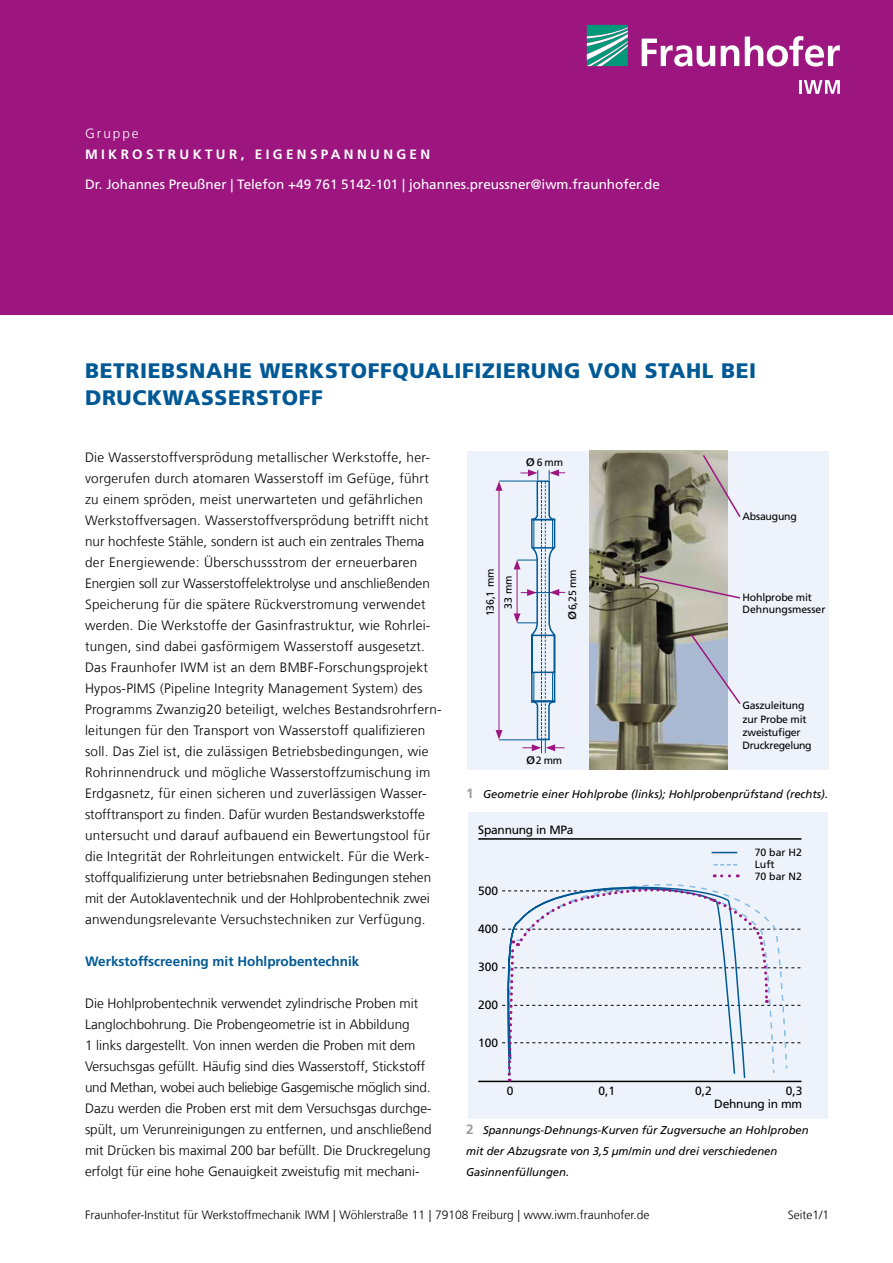
<style>
.page{position:relative;width:893px;height:1263px;background:#fff}
.page>*{position:absolute;margin:0;border:0;box-sizing:border-box;transform-origin:0 0}
.t1{font:900 21px/27px "Frutiger LT Com";letter-spacing:.03em;color:#005995}
.t2{font:300 13.5px/21px "Frutiger LT Com";letter-spacing:.02em;color:#000}
.t3{font:300 13.5px/21px "Frutiger LT Com";color:#000}
.t4{font:13.5px "Frutiger LT Com";color:#fff}
.t5{font:700 13.5px "Frutiger LT Com";color:#005995}
.t6{font:700 13.5px "Frutiger LT Com";letter-spacing:.25em;color:#fff}
.t7{font:300 13.5px "Frutiger LT Com";letter-spacing:.15em;color:#fff}
.t8{font:300 12px "Frutiger LT Com";color:#000}
.t9{font:12px "Frutiger LT Com";letter-spacing:-.02em;color:#000}
.t10{font:italic 11.25px/21px "Frutiger LT Com";color:#000}
.t11{font:10.5px/13.2px "Frutiger LT Com";letter-spacing:-.02em;color:#000}
.t12{font:10.5px/12px "Frutiger LT Com";color:#000}
.s1{font-size:15px}
.s2{font-weight:700;font-style:normal;font-size:13.5px;color:#9c9d9d}
</style>
<div class="page">
<div style="left:0;top:0;width:893px;height:315px;background:#9d1680"></div>
<div style="left:468px;top:451px;width:361px;height:319px;background:#eef3fb"></div>
<img style="left:589px;top:451px;width:138px;height:318px">
<svg style="left:638px;top:453px;width:103px;height:253px;background:#9d9c96"></svg>
<hr style="left:499px;top:488px;width:1px;height:244px;background:#9d1680">
<svg style="left:496px;top:481px;width:6px;height:10px"></svg>
<svg style="left:496px;top:730px;width:6px;height:10px"></svg>
<hr style="left:499px;top:739px;width:38px;height:1px;background:#005995">
<hr style="left:499px;top:481px;width:38px;height:1px;background:#005995">
<svg style="left:514px;top:469px;width:51px;height:285px"></svg>
<div style="left:468px;top:814px;width:360px;height:304px;background:#eef3fb"></div>
<hr style="left:478px;top:838px;width:323px;height:2px;background:#000">
<hr style="left:478px;top:1081px;width:323px;height:1px;background:#000">
<svg style="left:712px;top:852px;width:25px;height:1px"></svg>
<svg style="left:714px;top:864px;width:23px;height:1px"></svg>
<svg style="left:502px;top:874px;width:298px;height:207px"></svg>
<svg style="left:587px;top:25px;width:41px;height:41px;background:#4cad9c"></svg>
<svg style="left:642px;top:36px;width:198px;height:31px"></svg>
<svg style="left:799px;top:80px;width:41px;height:14px"></svg>
<p class="t7" style="left:85px;top:125px;width:55px">Gruppe</p>
<p class="t6" style="left:85px;top:146px;width:347px">MIKROSTRUKTUR, EIGENSPANNUNGEN</p>
<p class="t4" style="left:85px;top:176px;width:576px">Dr. Johannes Preußner | Telefon +49 761 5142-101 | johannes.preussner@iwm.fraunhofer.de</p>
<h1 class="t1" style="left:85px;top:357px;width:673px">BETRIEBSNAHE WERKSTOFFQUALIFIZIERUNG VON STAHL BEI<br>DRUCKWASSERSTOFF</h1>
<p class="t2" style="left:85px;top:447px;width:358px">Die Wasserstoffversprödung metallischer Werkstoffe, her&shy;vorgerufen durch atomaren Wasserstoff im Gefüge, führt zu einem spröden, meist unerwarteten und gefährlichen Werkstoffversagen. Wasserstoffversprödung betrifft nicht nur hochfeste Stähle, sondern ist auch ein zentrales Thema der Energiewende: Überschussstrom der erneuerbaren Energien soll zur Wasserstoffelektrolyse und anschließenden Speicherung für die spätere Rückverstromung verwendet werden. Die Werkstoffe der Gasinfrastruktur, wie Rohrlei&shy;tungen, sind dabei gasförmigem Wasserstoff ausgesetzt.<br>Das Fraunhofer IWM ist an dem BMBF-Forschungsprojekt Hypos-PIMS (Pipeline Integrity Management System) des Programms Zwanzig20 beteiligt, welches Bestandsrohrfern&shy;leitungen für den Transport von Wasserstoff qualifizieren soll. Das Ziel ist, die zulässigen Betriebsbedingungen, wie Rohrinnendruck und mögliche Wasserstoffzumischung im Erdgasnetz, für einen sicheren und zuverlässigen Wasser&shy;stofftransport zu finden. Dafür wurden Bestandswerkstoffe untersucht und darauf aufbauend ein Bewertungstool für die Integrität der Rohrleitungen entwickelt. Für die Werk&shy;stoffqualifizierung unter betriebsnahen Bedingungen stehen mit der Autoklaventechnik und der Hohlprobentechnik zwei anwendungsrelevante Versuchstechniken zur Verfügung.</p>
<p class="t5" style="left:85px;top:954px;width:276px">Werkstoffscreening mit Hohlprobentechnik</p>
<p class="t3" style="left:85px;top:993px;width:348px">Die Hohlprobentechnik verwendet zylindrische Proben mit Langlochbohrung. Die Probengeometrie ist in Abbildung<br>1 links dargestellt. Von innen werden die Proben mit dem Versuchsgas gefüllt. Häufig sind dies Wasserstoff, Stickstoff und Methan, wobei auch beliebige Gasgemische möglich sind.<br>Dazu werden die Proben erst mit dem Versuchsgas durchge&shy;spült, um Verunreinigungen zu entfernen, und anschließend mit Drücken bis maximal 200 bar befüllt. Die Druckregelung erfolgt für eine hohe Genauigkeit zweistufig mit mechani-</p>
<p class="t11" style="left:526px;top:456px;width:39px"><span class="s1">ø</span> 6 mm</p>
<p class="t11" style="left:483px;top:616px;width:49px;rotate:-90deg">136,1 mm</p>
<p class="t11" style="left:502px;top:609px;width:35px;rotate:-90deg">33 mm</p>
<p class="t11" style="left:566px;top:620px;width:52px;rotate:-90deg"><span class="s1">ø</span>6,25 mm</p>
<p class="t11" style="left:526px;top:753px;width:38px"><span class="s1">ø</span> 2 mm</p>
<p class="t11" style="left:742px;top:510px;width:56px">Absaugung</p>
<p class="t12" style="left:742px;top:591px;width:84px">Hohlprobe mit<br>Dehnungsmesser</p>
<p class="t11" style="left:742px;top:699px;width:71px">Gaszuleitung zur Probe mit zweistufiger<br>Druckregelung</p>
<p class="t10" style="left:466px;top:784px;width:364px"><span class="s2">1</span> Geometrie einer Hohlprobe (links); Hohlprobenprüfstand (rechts).</p>
<p class="t9" style="left:478px;top:822px;width:97px">Spannung in MPa</p>
<p class="t9" style="left:478px;top:883px;width:22px">500</p>
<p class="t9" style="left:478px;top:921px;width:22px">400</p>
<p class="t9" style="left:478px;top:960px;width:22px">300</p>
<p class="t9" style="left:478px;top:998px;width:22px">200</p>
<p class="t9" style="left:478px;top:1036px;width:22px">100</p>
<p class="t12" style="left:755px;top:847px;width:49px">70 bar H2<br>Luft<br>70 bar N2</p>
<p class="t9" style="left:507px;top:1084px;width:8px">0</p>
<p class="t9" style="left:598px;top:1084px;width:18px">0,1</p>
<p class="t9" style="left:695px;top:1084px;width:18px">0,2</p>
<p class="t9" style="left:786px;top:1084px;width:18px">0,3</p>
<p class="t9" style="left:714px;top:1097px;width:89px">Dehnung in mm</p>
<p class="t10" style="left:466px;top:1120px;width:344px"><span class="s2">2</span> Spannungs-Dehnungs-Kurven für Zugversuche an Hohlproben mit der Abzugsrate von 3,5 μm/min und drei verschiedenen<br>Gasinnenfüllungen.</p>
<p class="t8" style="left:85px;top:1208px;width:566px">Fraunhofer-Institut für Werkstoffmechanik IWM | Wöhlerstraße 11 | 79108 Freiburg | www.iwm.fraunhofer.de</p>
<p class="t8" style="left:788px;top:1208px;width:43px">Seite1/1</p>
</div>
